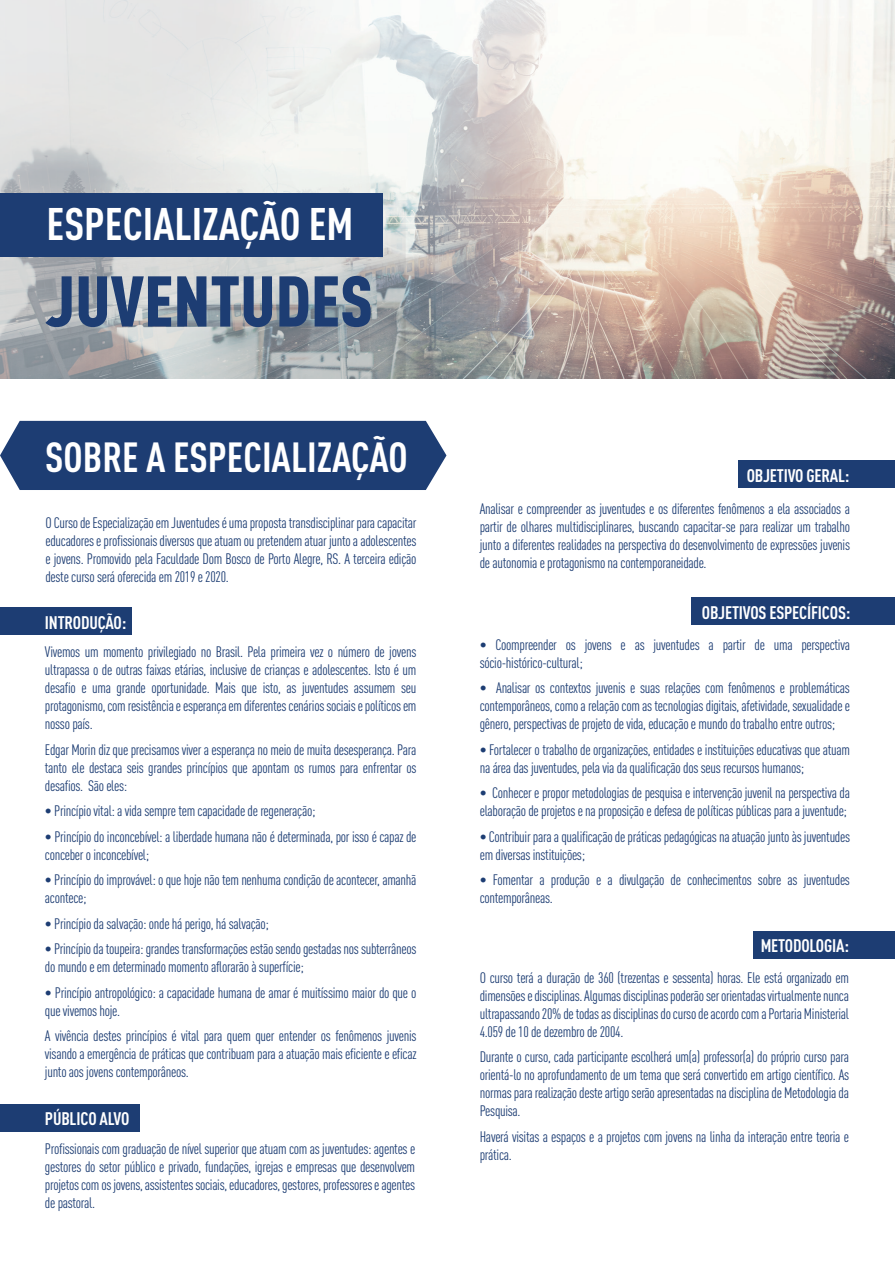
<style>
.page{position:relative;width:895px;height:1263px;background:#fff}
.page>*{position:absolute;margin:0;border:0;box-sizing:border-box;transform-origin:0 0}
.t1{font:900 condensed 70.5px "DIN Pro";color:#1d3d73}
.t2{font:700 condensed 45px "DIN Pro";color:#fff}
.t3{font:700 condensed 41.55px "DIN Pro";color:#fff}
.t4{font:700 condensed 18px "DIN Pro";letter-spacing:-.01em;color:#fff}
.t5{font:condensed 15px/18px "DIN Pro";letter-spacing:-.02em;color:#1d3d73}
</style>
<div class="page">
<svg style="left:0;top:0;width:894px;height:379px"></svg>
<div style="left:0;top:607px;width:132px;height:28px;background:#1d3d73"></div>
<div style="left:0;top:193px;width:382px;height:63px;background:#1d3d73"></div>
<div style="left:0;top:421px;width:446px;height:69px;background:#1d3d73"></div>
<div style="left:738px;top:460px;width:156px;height:28px;background:#1d3d73"></div>
<div style="left:0;top:1104px;width:139px;height:27px;background:#1d3d73"></div>
<div style="left:691px;top:597px;width:203px;height:28px;background:#1d3d73"></div>
<div style="left:753px;top:931px;width:141px;height:28px;background:#1d3d73"></div>
<h2 class="t2" style="left:46px;top:190px;width:308px">ESPECIALIZAÇÃO EM</h2>
<h1 class="t1" style="left:45px;top:247px;width:329px">JUVENTUDES</h1>
<h3 class="t3" style="left:45px;top:426px;width:364px">SOBRE A ESPECIALIZAÇÃO</h3>
<p class="t5" style="left:45px;top:512px;width:372px;text-align:justify">O Curso de Especialização em Juventudes é uma proposta transdisciplinar para capacitar educadores e profissionais diversos que atuam ou pretendem atuar junto a adolescentes e jovens. Promovido pela Faculdade Dom Bosco de Porto Alegre, RS. A terceira edição deste curso será oferecida em 2019 e 2020.</p>
<p class="t4" style="left:45px;top:609px;width:83px">INTRODUÇÃO:</p>
<p class="t5" style="left:45px;top:642px;width:373px;text-align:justify">Vivemos um momento privilegiado no Brasil. Pela primeira vez o número de jovens ultrapassa o de outras faixas etárias, inclusive de crianças e adolescentes. Isto é um desafio e uma grande oportunidade. Mais que isto, as juventudes assumem seu protagonismo, com resistência e esperança em diferentes cenários sociais e políticos em nosso país.</p>
<p class="t5" style="left:45px;top:739px;width:373px;text-align:justify">Edgar Morin diz que precisamos viver a esperança no meio de muita desesperança. Para tanto ele destaca seis grandes princípios que apontam os rumos para enfrentar os desafios. São eles:</p>
<p class="t5" style="left:45px;top:801px;width:272px">• Princípio vital: a vida sempre tem capacidade de regeneração;</p>
<p class="t5" style="left:45px;top:826px;width:373px">• Princípio do inconcebível: a liberdade humana não é determinada, por isso é capaz de conceber o inconcebível;</p>
<p class="t5" style="left:45px;top:870px;width:373px">• Princípio do improvável: o que hoje não tem nenhuma condição de acontecer, amanhã acontece;</p>
<p class="t5" style="left:45px;top:913px;width:225px">• Princípio da salvação: onde há perigo, há salvação;</p>
<p class="t5" style="left:45px;top:939px;width:373px">• Princípio da toupeira: grandes transformações estão sendo gestadas nos subterrâneos do mundo e em determinado momento aflorarão à superfície;</p>
<p class="t5" style="left:45px;top:982px;width:373px">• Princípio antropológico: a capacidade humana de amar é muitíssimo maior do que o que vivemos hoje.</p>
<p class="t5" style="left:45px;top:1026px;width:373px;text-align:justify">A vivência destes princípios é vital para quem quer entender os fenômenos juvenis visando a emergência de práticas que contribuam para a atuação mais eficiente e eficaz junto aos jovens contemporâneos.</p>
<p class="t4" style="left:45px;top:1105px;width:86px">PÚBLICO ALVO</p>
<p class="t5" style="left:45px;top:1138px;width:372px;text-align:justify">Profissionais com graduação de nível superior que atuam com as juventudes: agentes e gestores do setor público e privado, fundações, igrejas e empresas que desenvolvem projetos com os jovens, assistentes sociais, educadores, gestores, professores e agentes de pastoral.</p>
<p class="t4" style="left:746px;top:462px;width:104px">OBJETIVO GERAL:</p>
<p class="t5" style="left:479px;top:499px;width:371px;text-align:justify">Analisar e compreender as juventudes e os diferentes fenômenos a ela associados a partir de olhares multidisciplinares, buscando capacitar-se para realizar um trabalho junto a diferentes realidades na perspectiva do desenvolvimento de expressões juvenis de autonomia e protagonismo na contemporaneidade.</p>
<p class="t4" style="left:701px;top:599px;width:150px">OBJETIVOS ESPECÍFICOS:</p>
<p class="t5" style="left:479px;top:634px;width:371px">• Coompreender os jovens e as juventudes a partir de uma perspectiva sócio-histórico-cultural;</p>
<p class="t5" style="left:479px;top:678px;width:371px;text-align:justify">• Analisar os contextos juvenis e suas relações com fenômenos e problemáticas contemporâneos, como a relação com as tecnologias digitais, afetividade, sexualidade e gênero, perspectivas de projeto de vida, educação e mundo do trabalho entre outros;</p>
<p class="t5" style="left:479px;top:739px;width:372px">• Fortalecer o trabalho de organizações, entidades e instituições educativas que atuam na área das juventudes, pela via da qualificação dos seus recursos humanos;</p>
<p class="t5" style="left:479px;top:783px;width:371px">• Conhecer e propor metodologias de pesquisa e intervenção juvenil na perspectiva da elaboração de projetos e na proposição e defesa de políticas públicas para a juventude;</p>
<p class="t5" style="left:479px;top:826px;width:372px">• Contribuir para a qualificação de práticas pedagógicas na atuação junto às juventudes em diversas instituições;</p>
<p class="t5" style="left:479px;top:870px;width:371px">• Fomentar a produção e a divulgação de conhecimentos sobre as juventudes contemporâneas.</p>
<p class="t4" style="left:760px;top:932px;width:90px">METODOLOGIA:</p>
<p class="t5" style="left:479px;top:967px;width:371px;text-align:justify">O curso terá a duração de 360 (trezentas e sessenta) horas. Ele está organizado em dimensões e disciplinas. Algumas disciplinas poderão ser orientadas virtualmente nunca ultrapassando 20% de todas as disciplinas do curso de acordo com a Portaria Ministerial 4.059 de 10 de dezembro de 2004.</p>
<p class="t5" style="left:479px;top:1047px;width:370px;text-align:justify">Durante o curso, cada participante escolherá um(a) professor(a) do próprio curso para orientá-lo no aprofundamento de um tema que será convertido em artigo científico. As normas para realização deste artigo serão apresentadas na disciplina de Metodologia da Pesquisa.</p>
<p class="t5" style="left:479px;top:1126px;width:370px">Haverá visitas a espaços e a projetos com jovens na linha da interação entre teoria e prática.</p>
</div>
